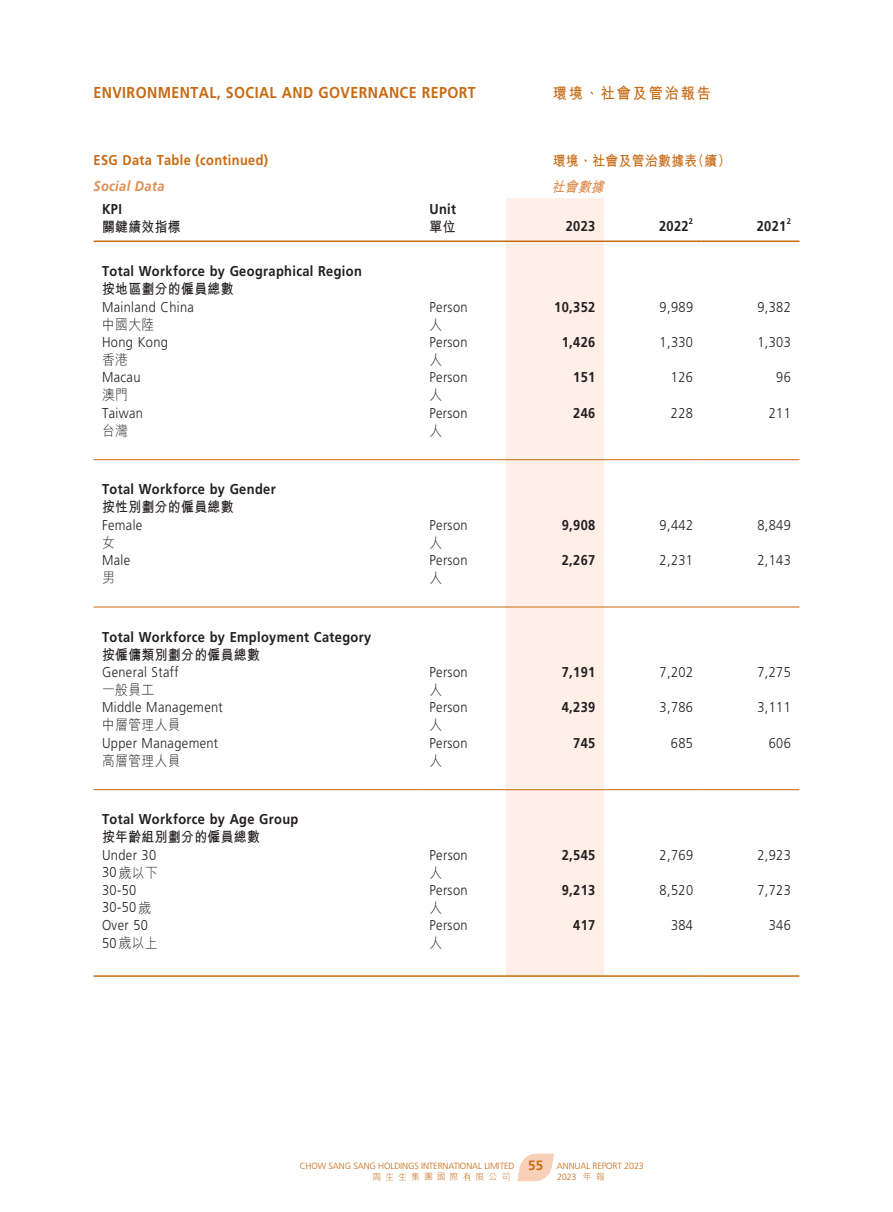
<style>
.page{position:relative;width:893px;height:1212px;background:#fff}
.page>*{position:absolute;margin:0;border:0;box-sizing:border-box;transform-origin:0 0}
.t1{font:700 15.75px "Frutiger LT Std";letter-spacing:.03em;color:#c76a14;scale:.9 1}
.t2{font:700 15.75px "M Hei HK";letter-spacing:.13em;color:#c76a14;scale:.9 1}
.t3{font:300 14.25px/17.2px "Frutiger LT Std";letter-spacing:.03em;color:#231f20;scale:.9 1}
.t4{font:700 14.25px "Frutiger LT Std";letter-spacing:.03em;color:#231f20;scale:.9 1}
.t5{font:700 14.25px "M Hei HK";letter-spacing:.03em;color:#231f20;scale:.9 1}
.t6{font:300 14.25px "M Hei HK";letter-spacing:.03em;color:#231f20;scale:.9 1}
.t7{font:700 14.25px "Frutiger LT Std";letter-spacing:.03em;color:#c76a14;scale:.9 1}
.t8{font:700 14.25px "M Hei HK";letter-spacing:.03em;color:#c76a14;scale:.9 1}
.t9{font:italic 700 14.25px "Frutiger LT Std";letter-spacing:.03em;color:#dc8e52;scale:.9 1}
.t10{font:italic 700 14.25px "M Hei HK";color:#dc8e52;scale:.9 1}
.t11{font:700 13.5px "Frutiger LT Std";color:#c76a14}
.t12{font:300 9px "Frutiger LT Std";letter-spacing:-.015em;color:#c76a14}
.t13{font:300 9px "M Hei HK";letter-spacing:.435em;color:#c76a14}
.t14{font:700 8.25px "Frutiger LT Std";color:#231f20;scale:.9 1}
.s1{font-family:"Frutiger LT Std"}
.s2{font-family:"M Hei HK"}
</style>
<div class="page">
<svg style="left:517px;top:1153px;width:37px;height:28px"></svg>
<div style="left:506px;top:198px;width:98px;height:777px;background:#ffefe7"></div>
<hr style="left:94px;top:240px;width:327px;height:2px;background:#c76a14">
<hr style="left:421px;top:240px;width:85px;height:2px;background:#c76a14">
<hr style="left:506px;top:240px;width:98px;height:2px;background:#c76a14">
<hr style="left:604px;top:240px;width:98px;height:2px;background:#c76a14">
<hr style="left:702px;top:240px;width:97px;height:2px;background:#c76a14">
<hr style="left:94px;top:459px;width:327px;height:1px;background:#c76a14">
<hr style="left:421px;top:459px;width:85px;height:1px;background:#c76a14">
<hr style="left:506px;top:459px;width:98px;height:1px;background:#c76a14">
<hr style="left:604px;top:459px;width:98px;height:1px;background:#c76a14">
<hr style="left:702px;top:459px;width:97px;height:1px;background:#c76a14">
<hr style="left:94px;top:607px;width:327px;height:1px;background:#c76a14">
<hr style="left:421px;top:607px;width:85px;height:1px;background:#c76a14">
<hr style="left:506px;top:607px;width:98px;height:1px;background:#c76a14">
<hr style="left:604px;top:607px;width:98px;height:1px;background:#c76a14">
<hr style="left:702px;top:607px;width:97px;height:1px;background:#c76a14">
<hr style="left:94px;top:789px;width:327px;height:1px;background:#c76a14">
<hr style="left:421px;top:789px;width:85px;height:1px;background:#c76a14">
<hr style="left:506px;top:789px;width:98px;height:1px;background:#c76a14">
<hr style="left:604px;top:789px;width:98px;height:1px;background:#c76a14">
<hr style="left:702px;top:789px;width:97px;height:1px;background:#c76a14">
<hr style="left:94px;top:975px;width:327px;height:2px;background:#c76a14">
<hr style="left:421px;top:975px;width:85px;height:2px;background:#c76a14">
<hr style="left:506px;top:975px;width:98px;height:2px;background:#c76a14">
<hr style="left:604px;top:975px;width:98px;height:2px;background:#c76a14">
<hr style="left:702px;top:975px;width:97px;height:2px;background:#c76a14">
<p class="t1" style="left:94px;top:83px;width:426px">ENVIRONMENTAL, SOCIAL AND GOVERNANCE REPORT</p>
<p class="t2" style="left:553px;top:82px;width:177px">環境、社會及管治報告</p>
<p class="t7" style="left:94px;top:152px;width:196px">ESG Data Table (continued)</p>
<p class="t9" style="left:94px;top:178px;width:80px">Social Data</p>
<p class="t4" style="left:102px;top:200px;width:24px">KPI</p>
<p class="t5" style="left:102px;top:216px;width:89px">關鍵績效指標</p>
<p class="t4" style="left:102px;top:263px;width:290px">Total Workforce by Geographical Region</p>
<p class="t5" style="left:102px;top:279px;width:148px">按地區劃分的僱員總數</p>
<p class="t3" style="left:102px;top:298px;width:104px">Mainland China</p>
<p class="t6" style="left:102px;top:317px;width:60px">中國大陸</p>
<p class="t3" style="left:102px;top:334px;width:75px">Hong Kong</p>
<p class="t6" style="left:102px;top:352px;width:30px">香港</p>
<p class="t3" style="left:102px;top:369px;width:44px">Macau</p>
<p class="t6" style="left:102px;top:388px;width:30px">澳門</p>
<p class="t3" style="left:102px;top:404px;width:47px">Taiwan</p>
<p class="t6" style="left:102px;top:423px;width:30px">台灣</p>
<p class="t4" style="left:102px;top:481px;width:194px">Total Workforce by Gender</p>
<p class="t5" style="left:102px;top:497px;width:148px">按性別劃分的僱員總數</p>
<p class="t3" style="left:102px;top:516px;width:46px">Female</p>
<p class="t6" style="left:102px;top:535px;width:16px">女</p>
<p class="t3" style="left:102px;top:552px;width:33px">Male</p>
<p class="t6" style="left:102px;top:570px;width:16px">男</p>
<p class="t4" style="left:102px;top:628px;width:301px">Total Workforce by Employment Category</p>
<p class="t5" style="left:102px;top:644px;width:177px">按僱傭類別劃分的僱員總數</p>
<p class="t3" style="left:102px;top:664px;width:87px">General Staff</p>
<p class="t6" style="left:102px;top:682px;width:60px">一般員工</p>
<p class="t3" style="left:102px;top:699px;width:136px">Middle Management</p>
<p class="t6" style="left:102px;top:718px;width:89px">中層管理人員</p>
<p class="t3" style="left:102px;top:734px;width:131px">Upper Management</p>
<p class="t6" style="left:102px;top:753px;width:89px">高層管理人員</p>
<p class="t4" style="left:102px;top:811px;width:220px">Total Workforce by Age Group</p>
<p class="t5" style="left:102px;top:827px;width:177px">按年齡組別劃分的僱員總數</p>
<p class="t3" style="left:102px;top:846px;width:62px">Under 30</p>
<p class="t6" style="left:102px;top:865px;width:63px"><span class="s1">30</span>歲以下</p>
<p class="t8" style="left:553px;top:150px;width:199px">環境、社會及管治數據表（續）</p>
<p class="t10" style="left:551px;top:177px;width:65px">社會數據</p>
<p class="t4" style="left:429px;top:200px;width:31px">Unit</p>
<p class="t5" style="left:429px;top:216px;width:30px">單位</p>
<p class="t4" style="left:566px;top:218px;width:34px">2023</p>
<p class="t4" style="left:659px;top:218px;width:34px">2022</p>
<p class="t14" style="left:689px;top:217px;width:6px">2</p>
<p class="t4" style="left:757px;top:218px;width:34px">2021</p>
<p class="t14" style="left:787px;top:217px;width:6px">2</p>
<p class="t3" style="left:429px;top:298px;width:44px">Person</p>
<p class="t6" style="left:429px;top:317px;width:16px">人</p>
<p class="t4" style="left:554px;top:298px;width:47px">10,352</p>
<p class="t3" style="left:660px;top:298px;width:39px">9,989</p>
<p class="t3" style="left:757px;top:298px;width:39px">9,382</p>
<p class="t3" style="left:429px;top:334px;width:44px">Person</p>
<p class="t6" style="left:429px;top:352px;width:16px">人</p>
<p class="t4" style="left:562px;top:334px;width:39px">1,426</p>
<p class="t3" style="left:660px;top:334px;width:39px">1,330</p>
<p class="t3" style="left:757px;top:334px;width:39px">1,303</p>
<p class="t3" style="left:429px;top:369px;width:44px">Person</p>
<p class="t6" style="left:429px;top:388px;width:16px">人</p>
<p class="t4" style="left:573px;top:369px;width:26px">151</p>
<p class="t3" style="left:671px;top:369px;width:26px">126</p>
<p class="t3" style="left:776px;top:369px;width:18px">96</p>
<p class="t3" style="left:429px;top:404px;width:44px">Person</p>
<p class="t6" style="left:429px;top:423px;width:16px">人</p>
<p class="t4" style="left:573px;top:404px;width:26px">246</p>
<p class="t3" style="left:671px;top:404px;width:26px">228</p>
<p class="t3" style="left:769px;top:404px;width:26px">211</p>
<p class="t3" style="left:429px;top:516px;width:44px">Person</p>
<p class="t6" style="left:429px;top:535px;width:16px">人</p>
<p class="t4" style="left:562px;top:516px;width:39px">9,908</p>
<p class="t3" style="left:660px;top:516px;width:39px">9,442</p>
<p class="t3" style="left:757px;top:516px;width:39px">8,849</p>
<p class="t3" style="left:429px;top:552px;width:44px">Person</p>
<p class="t6" style="left:429px;top:570px;width:16px">人</p>
<p class="t4" style="left:562px;top:552px;width:39px">2,267</p>
<p class="t3" style="left:660px;top:552px;width:39px">2,231</p>
<p class="t3" style="left:757px;top:552px;width:39px">2,143</p>
<p class="t3" style="left:429px;top:664px;width:44px">Person</p>
<p class="t6" style="left:429px;top:682px;width:16px">人</p>
<p class="t4" style="left:562px;top:664px;width:39px">7,191</p>
<p class="t3" style="left:660px;top:664px;width:39px">7,202</p>
<p class="t3" style="left:757px;top:664px;width:39px">7,275</p>
<p class="t3" style="left:429px;top:699px;width:44px">Person</p>
<p class="t6" style="left:429px;top:718px;width:16px">人</p>
<p class="t4" style="left:562px;top:699px;width:39px">4,239</p>
<p class="t3" style="left:660px;top:699px;width:39px">3,786</p>
<p class="t3" style="left:757px;top:699px;width:39px">3,111</p>
<p class="t3" style="left:429px;top:734px;width:44px">Person</p>
<p class="t6" style="left:429px;top:753px;width:16px">人</p>
<p class="t4" style="left:573px;top:734px;width:26px">745</p>
<p class="t3" style="left:671px;top:734px;width:26px">685</p>
<p class="t3" style="left:769px;top:734px;width:26px">606</p>
<p class="t3" style="left:429px;top:846px;width:44px">Person</p>
<p class="t6" style="left:429px;top:865px;width:16px">人</p>
<p class="t4" style="left:562px;top:846px;width:39px">2,545</p>
<p class="t3" style="left:660px;top:846px;width:39px">2,769</p>
<p class="t3" style="left:757px;top:846px;width:39px">2,923</p>
<p class="t3" style="left:102px;top:882px;width:56px">30-50<br>30-50<span class="s2">歲</span></p>
<p class="t3" style="left:429px;top:882px;width:44px">Person</p>
<p class="t6" style="left:429px;top:900px;width:16px">人</p>
<p class="t4" style="left:562px;top:882px;width:39px">9,213</p>
<p class="t3" style="left:660px;top:882px;width:39px">8,520</p>
<p class="t3" style="left:757px;top:882px;width:39px">7,723</p>
<p class="t3" style="left:102px;top:917px;width:53px">Over 50</p>
<p class="t6" style="left:102px;top:936px;width:63px"><span class="s1">50</span>歲以上</p>
<p class="t3" style="left:429px;top:917px;width:44px">Person</p>
<p class="t6" style="left:429px;top:936px;width:16px">人</p>
<p class="t4" style="left:573px;top:917px;width:26px">417</p>
<p class="t3" style="left:671px;top:917px;width:26px">384</p>
<p class="t3" style="left:769px;top:917px;width:26px">346</p>
<p class="t11" style="left:528px;top:1157px;width:17px">55</p>
<p class="t12" style="left:300px;top:1161px;width:216px">CHOW SANG SANG HOLDINGS INTERNATIONAL LIMITED</p>
<p class="t12" style="left:557px;top:1161px;width:88px">ANNUAL REPORT 2023</p>
<p class="t13" style="left:372px;top:1172px;width:140px">周生生集團國際有限公司</p>
<p class="t12" style="left:557px;top:1172px;width:49px">2023 <span class="s2">年報</span></p>
</div>
